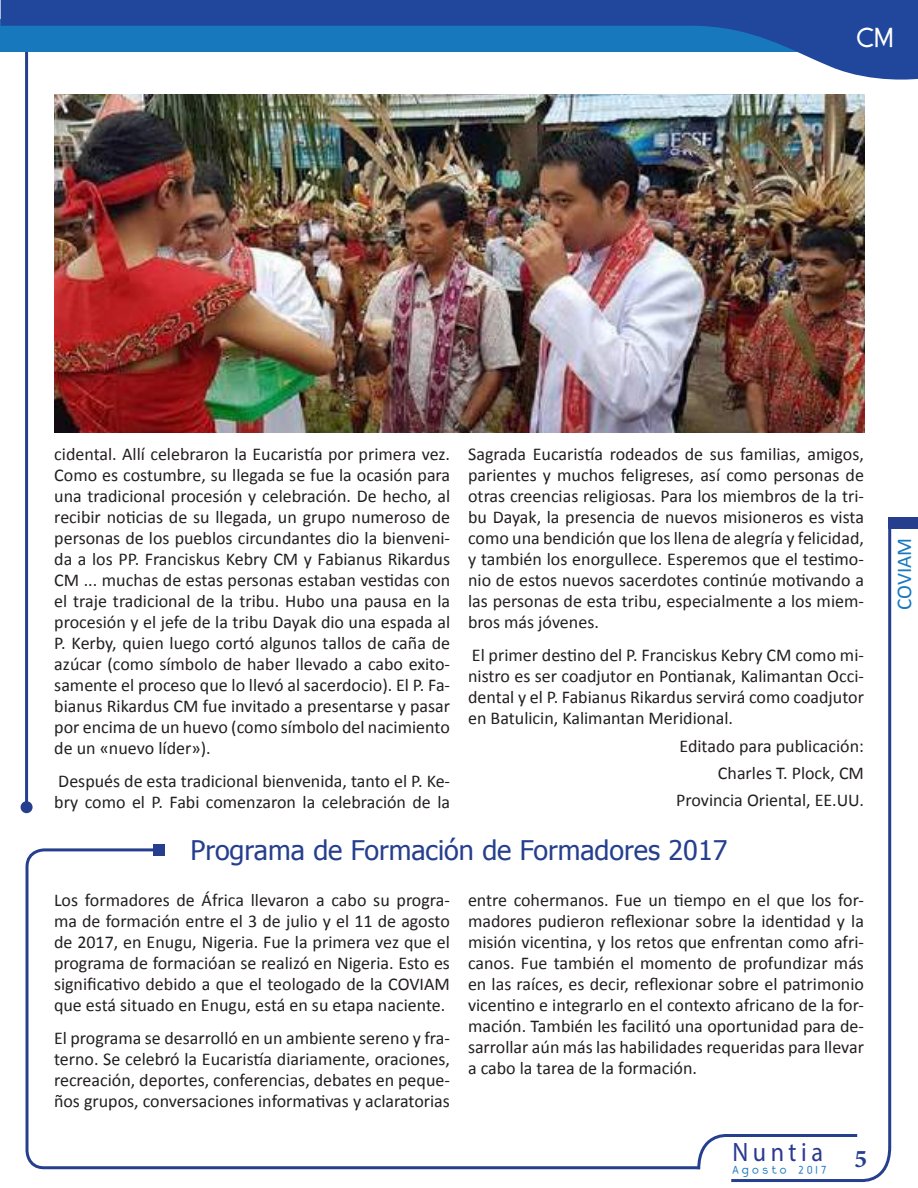
<style>
.page{position:relative;width:918px;height:1188px;background:#fff}
.page>*{position:absolute;margin:0;border:0;box-sizing:border-box;transform-origin:0 0}
.t1{font:30px "Not So Stout Deco";color:#fff}
.t2{font:27px "Tahoma";color:#253f8e}
.t3{font:26.7px "Myriad Pro";letter-spacing:.19em;color:#2b3990;scale:.91 1}
.t4{font:21px "Calibri";color:#1779bf}
.t5{font:18px/21px "Calibri";color:#231f20;text-align:justify}
.t6{font:12px "Not So Stout Deco";letter-spacing:.29em;color:#1779bf}
</style>
<div class="page">
<svg style="left:1px;top:0;width:917px;height:84px"></svg>
<svg style="left:703px;top:1132px;width:189px;height:51px"></svg>
<hr style="left:888px;top:523px;width:3px;height:624px;background:#253f8e">
<hr style="left:25px;top:52px;width:3px;height:755px;background:#253f8e">
<div style="left:21px;top:801px;width:12px;height:12px;background:#253f8e;border-radius:50%"></div>
<div style="left:888px;top:517px;width:30px;height:12px;background:#253f8e"></div>
<img style="left:54px;top:94px;width:810px;height:338px">
<svg style="left:25px;top:848px;width:678px;height:322px"></svg>
<div style="left:153px;top:844px;width:12px;height:12px;background:#253f8e"></div>
<h1 class="t1" style="left:857px;top:19px;width:39px">CM</h1>
<p class="t5" style="left:468px;top:443px;width:397px">Sagrada Eucaristía rodeados de sus familias, amigos, parientes y muchos feligreses, así como personas de otras creencias religiosas. Para los miembros de la tri&shy;bu Dayak, la presencia de nuevos misioneros es vista como una bendición que los llena de alegría y felicidad, y también los enorgullece. Esperemos que el testimo&shy;nio de estos nuevos sacerdotes continúe motivando a las personas de esta tribu, especialmente a los miem&shy;bros más jóvenes.</p>
<p class="t5" style="left:468px;top:644px;width:397px">El primer destino del P. Franciskus Kebry CM como mi&shy;nistro es ser coadjutor en Pontianak, Kalimantan Occi&shy;dental y el P. Fabianus Rikardus servirá como coadjutor en Batulicin, Kalimantan Meridional.</p>
<p class="t5" style="left:676px;top:732px;width:189px;line-height:27px;text-align:right">Editado para publicación:<br>Charles T. Plock, CM<br>Provincia Oriental, EE.UU.</p>
<h2 class="t2" style="left:191px;top:832px;width:538px">Programa de Formación de Formadores 2017</h2>
<p class="t5" style="left:54px;top:889px;width:398px">Los formadores de África llevaron a cabo su progra&shy;ma de formación entre el 3 de julio y el 11 de agosto de 2017, en Enugu, Nigeria. Fue la primera vez que el programa de formacióan se realizó en Nigeria. Esto es significativo debido a que el teologado de la COVIAM que está situado en Enugu, está en su etapa naciente.</p>
<p class="t5" style="left:54px;top:1027px;width:397px">El programa se desarrolló en un ambiente sereno y fra&shy;terno. Se celebró la Eucaristía diariamente, oraciones, recreación, deportes, conferencias, debates en peque&shy;ños grupos, conversaciones informativas y aclaratorias</p>
<p class="t5" style="left:54px;top:443px;width:397px">cidental. Allí celebraron la Eucaristía por primera vez.<br>Como es costumbre, su llegada se fue la ocasión para una tradicional procesión y celebración. De hecho, al recibir noticias de su llegada, un grupo numeroso de personas de los pueblos circundantes dio la bienveni&shy;da a los PP. Franciskus Kebry CM y Fabianus Rikardus CM ... muchas de estas personas estaban vestidas con el traje tradicional de la tribu. Hubo una pausa en la procesión y el jefe de la tribu Dayak dio una espada al P. Kerby, quien luego cortó algunos tallos de caña de azúcar (como símbolo de haber llevado a cabo exito&shy;samente el proceso que lo llevó al sacerdocio). El P. Fa&shy;bianus Rikardus CM fue invitado a presentarse y pasar por encima de un huevo (como símbolo del nacimiento de un «nuevo líder»).</p>
<p class="t5" style="left:54px;top:770px;width:397px">Después de esta tradicional bienvenida, tanto el P. Ke&shy;bry como el P. Fabi comenzaron la celebración de la</p>
<p class="t5" style="left:468px;top:889px;width:398px">entre cohermanos. Fue un tiempo en el que los for&shy;madores pudieron reflexionar sobre la identidad y la misión vicentina, y los retos que enfrentan como afri&shy;canos. Fue también el momento de profundizar más en las raíces, es decir, reflexionar sobre el patrimonio vicentino e integrarlo en el contexto africano de la for&shy;mación. También les facilitó una oportunidad para de&shy;sarrollar aún más las habilidades requeridas para llevar a cabo la tarea de la formación.</p>
<h3 class="t3" style="left:732px;top:1135px;width:150px">Nuntia <sub>5</sub></h3>
<p class="t6" style="left:732px;top:1162px;width:96px">Agosto 2017</p>
<p class="t4" style="left:890px;top:610px;width:73px;rotate:-90deg">COVIAM</p>
</div>
